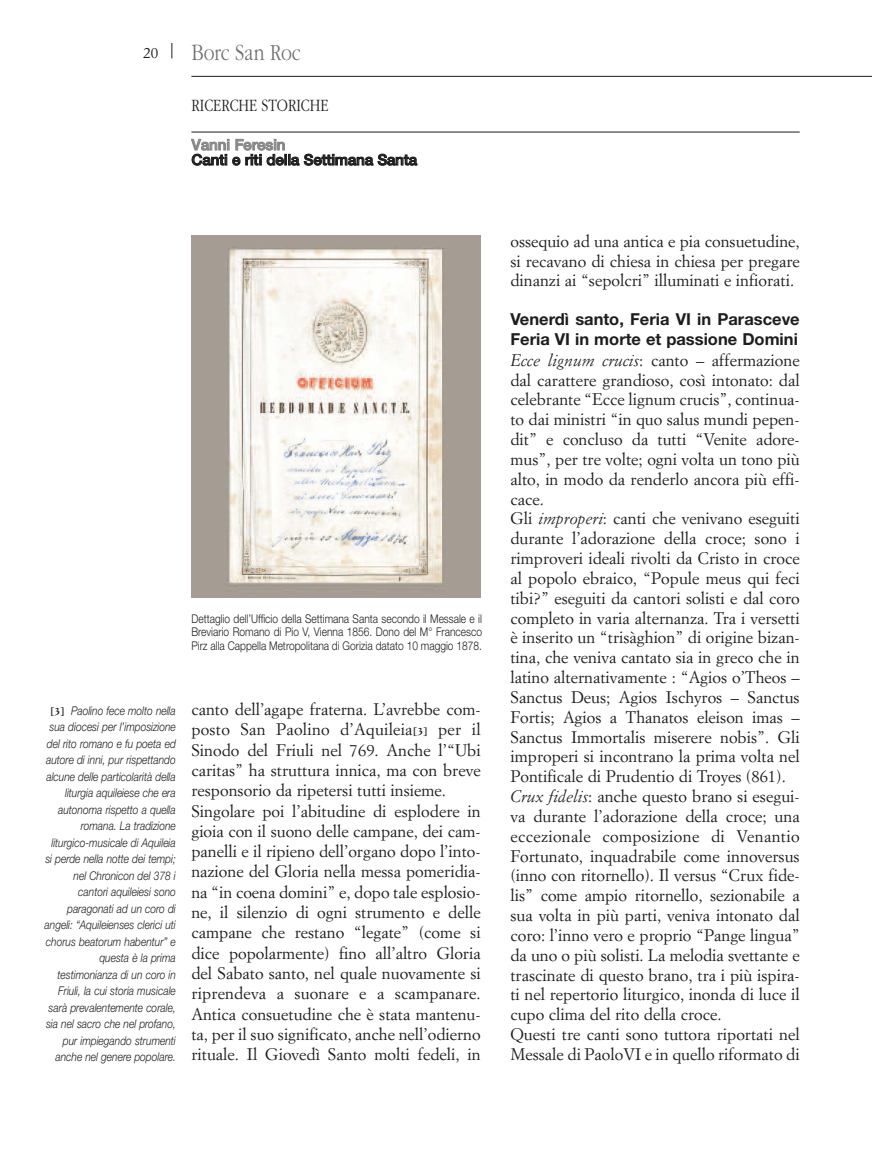
<style>
.page{position:relative;width:872px;height:1149px;background:#fff}
.page>*{position:absolute;margin:0;border:0;box-sizing:border-box;transform-origin:0 0}
.t1{font:300 24px "Aplgaram";color:#706f6f}
.t2{font:300 18px "Aplgaram";color:#1d1d1b}
.t3{font:16.5px/19.8px "Simoncini Garamond";color:#1d1d1b}
.t4{font:700 16.5px/19.8px "Helvetica Neue";color:#1d1d1b}
.t5{font:15px "Helvetica Medium Yu";letter-spacing:-.005em;color:#1d1d1b}
.t6{font:15px "Helvetica Medium Yu";color:#878787}
.t7{font:15px "Simoncini Garamond";color:#1d1d1b}
.t8{font:italic 300 12px/16.5px "Helvetica Neue";color:#1d1d1b;text-align:right;scale:.85 1}
.t9{font:300 12px/13.5px "Helvetica Neue";color:#1d1d1b;text-align:justify;scale:.85 1}
.s1{font-size:19.5px}
.s2{font-family:"Simoncini Garamond";font-weight:700;font-style:normal;font-size:10.5px}
.s3{font-weight:700;font-size:10.5px}
.s4{font-style:italic}
</style>
<div class="page">
<hr style="left:191px;top:76px;width:681px;height:1px;background:#1d1d1b">
<hr style="left:191px;top:132px;width:608px;height:1px;background:#1d1d1b">
<img style="left:191px;top:235px;width:289px;height:362px">
<p class="t7" style="left:143px;top:46px;width:32px">20 <span class="s1">|</span></p>
<h1 class="t1" style="left:191px;top:37px;width:111px">Borc San Roc</h1>
<p class="t2" style="left:191px;top:94px;width:139px">RICERCHE STORICHE</p>
<p class="t6" style="left:191px;top:136px;width:95px">Vanni Feresin</p>
<p class="t5" style="left:191px;top:151px;width:227px">Canti e riti della Settimana Santa</p>
<p class="t9" style="left:191px;top:611px;width:343px">Dettaglio dell’Ufficio della Settimana Santa secondo il Messale e il Breviario Romano di Pio V, Vienna 1856. Dono del M° Francesco Pirz alla Cappella Metropolitana di Gorizia datato 10 maggio 1878.</p>
<p class="t8" style="left:45px;top:701px;width:156px"><span class="s2">[3]</span> Paolino fece molto nella sua diocesi per l’imposizione del rito romano e fu poeta ed autore di inni, pur rispettando alcune delle particolarità della liturgia aquileiese che era autonoma rispetto a quella romana. La tradizione liturgico-musicale di Aquileia si perde nella notte dei tempi; nel Chronicon del 378 i cantori aquileiesi sono paragonati ad un coro di angeli: “Aquileienses clerici uti chorus beatorum habentur” e questa è la prima testimonianza di un coro in<br>Friuli, la cui storia musicale sarà prevalentemente corale, sia nel sacro che nel profano, pur impiegando strumenti anche nel genere popolare.</p>
<p class="t3" style="left:191px;top:700px;width:291px;line-height:20.2px">canto dell’agape fraterna. L’avrebbe com&shy;posto San Paolino d’Aquileia<span class="s3">[3]</span> per il Sinodo del Friuli nel 769. Anche l’“Ubi caritas” ha struttura innica, ma con breve responsorio da ripetersi tutti insieme.<br>Singolare poi l’abitudine di esplodere in gioia con il suono delle campane, dei cam&shy;panelli e il ripieno dell’organo dopo l’into&shy;nazione del Gloria nella messa pomeridia&shy;na “in coena domini” e, dopo tale esplosio&shy;ne, il silenzio di ogni strumento e delle campane che restano “legate” (come si dice popolarmente) fino all’altro Gloria del Sabato santo, nel quale nuovamente si riprendeva a suonare e a scampanare.<br>Antica consuetudine che è stata mantenu&shy;ta, per il suo significato, anche nell’odierno rituale. Il Giovedì Santo molti fedeli, in</p>
<p class="t3" style="left:510px;top:232px;width:291px;text-align:justify">ossequio ad una antica e pia consuetudine, si recavano di chiesa in chiesa per pregare dinanzi ai “sepolcri” illuminati e infiorati.</p>
<p class="t4" style="left:510px;top:311px;width:291px">Venerdì santo, Feria VI in Parasceve<br>Feria VI in morte et passione Domini</p>
<p class="t3" style="left:510px;top:351px;width:291px"><span class="s4">Ecce lignum crucis</span>: canto – affermazione dal carattere grandioso, così intonato: dal celebrante “Ecce lignum crucis”, continua&shy;to dai ministri “in quo salus mundi pepen&shy;dit” e concluso da tutti “Venite adore&shy;mus”, per tre volte; ogni volta un tono più alto, in modo da renderlo ancora più effi&shy;cace.<br>Gli <span class="s4">improperi</span>: canti che venivano eseguiti durante l’adorazione della croce; sono i rimproveri ideali rivolti da Cristo in croce al popolo ebraico, “Popule meus qui feci tibi?” eseguiti da cantori solisti e dal coro completo in varia alternanza. Tra i versetti è inserito un “trisàghion” di origine bizan&shy;tina, che veniva cantato sia in greco che in latino alternativamente : “Agios o’Theos – Sanctus Deus; Agios Ischyros – Sanctus Fortis; Agios a Thanatos eleison imas – Sanctus Immortalis miserere nobis”. Gli improperi si incontrano la prima volta nel Pontificale di Prudentio di Troyes (861).<br><span class="s4">Crux fidelis</span>: anche questo brano si esegui&shy;va durante l’adorazione della croce; una eccezionale composizione di Venantio Fortunato, inquadrabile come innoversus (inno con ritornello). Il versus “Crux fide&shy;lis” come ampio ritornello, sezionabile a sua volta in più parti, veniva intonato dal coro: l’inno vero e proprio “Pange lingua” da uno o più solisti. La melodia svettante e trascinate di questo brano, tra i più ispira&shy;ti nel repertorio liturgico, inonda di luce il cupo clima del rito della croce.<br>Questi tre canti sono tuttora riportati nel Messale di PaoloVI e in quello riformato di</p>
</div>
